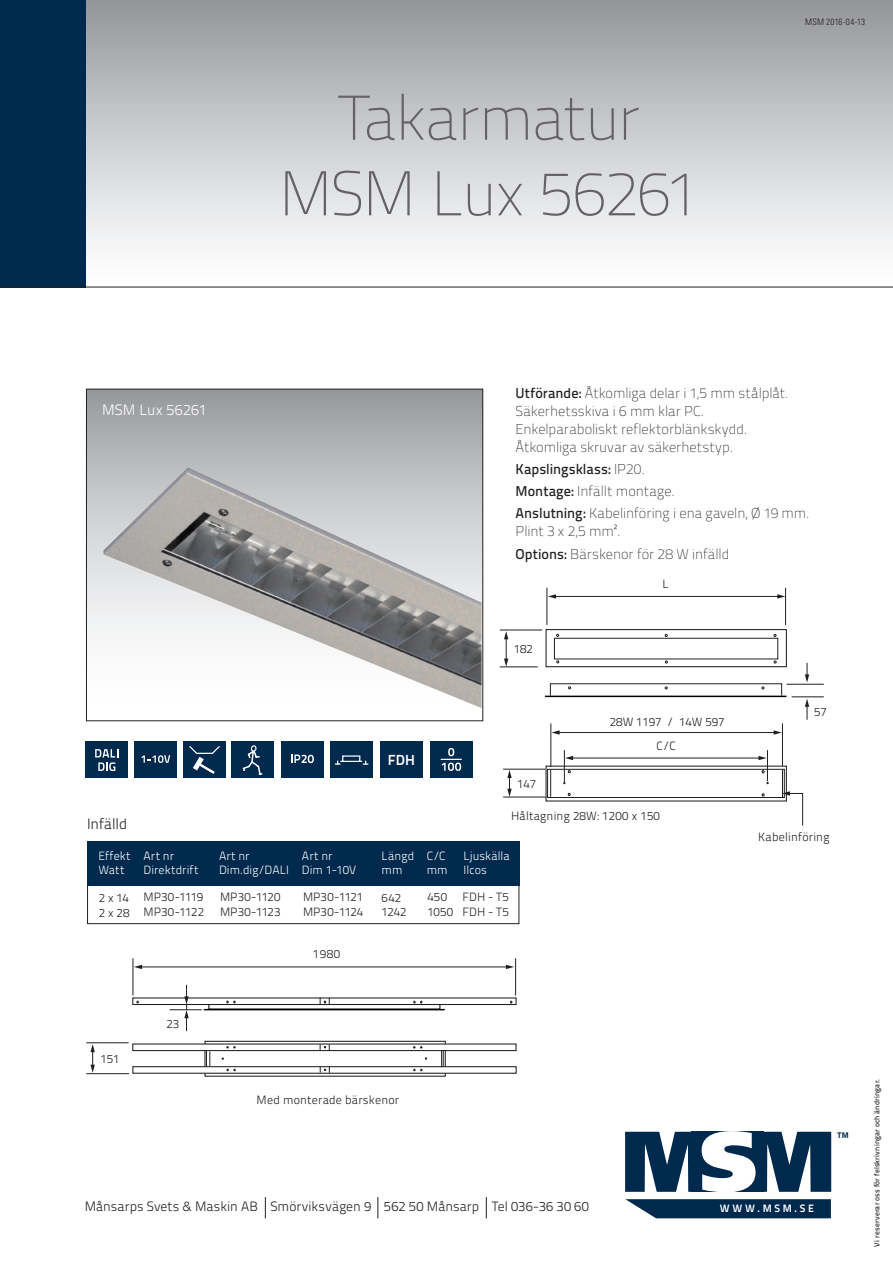
<style>
.page{position:relative;width:893px;height:1263px;background:#fff}
.page>*{position:absolute;margin:0;border:0;box-sizing:border-box;transform-origin:0 0}
.t1{font:63px/75.6px "Titillium Text 22 L 1 wt";letter-spacing:-.025em;color:#636366;text-align:center}
.t2{font:15px "Titillium Text 22 L 250 wt";letter-spacing:.005em;color:#fff}
.t3{font:15px "Titillium Text 22 L 250 wt";letter-spacing:-.005em;color:#231f20}
.t4{font:14.55px "Titillium Text 22 L 800 wt";color:#fff}
.t5{font:14.25px/18px "Titillium Text 22 L 1 wt";color:#231f20}
.t6{font:14.25px "Titillium Text 22 L 600 wt";letter-spacing:-.005em;color:#231f20}
.t7{font:13.5px "Titillium Text 22 L 250 wt";letter-spacing:.01em;color:#231f20}
.t8{font:12px/14.4px "Titillium Text 22 L 250 wt";letter-spacing:.02em;color:#231f20}
.t9{font:12px/14.4px "Titillium Text 22 L 250 wt";letter-spacing:.01em;color:#fff}
.t10{font:12px/14.4px "Titillium Text 22 L 250 wt";color:#231f20}
.t11{font:10.65px "Titillium Text 22 L 800 wt";letter-spacing:.245em;color:#fff}
.t12{font:300 condensed 9px "Univers";letter-spacing:.025em;color:#231f20}
.t13{font:8.1px "Titillium Text 22 L 999 wt";color:#00294e}
.t14{font:7.5px "Titillium Text 22 L 600 wt";letter-spacing:.025em;color:#231f20}
.s1{font-family:"Titillium Text 22 L 600 wt"}
.s2{font-family:"Titillium Text 22 L 1 wt"}
</style>
<div class="page">
<div style="left:86px;top:742px;width:42px;height:36px;background:#00294e"></div>
<svg style="left:95px;top:749px;width:23px;height:22px"></svg>
<div style="left:135px;top:742px;width:42px;height:36px;background:#00294e"></div>
<svg style="left:141px;top:755px;width:29px;height:8px"></svg>
<div style="left:183px;top:742px;width:43px;height:36px;background:#00294e"></div>
<div style="left:281px;top:742px;width:42px;height:36px;background:#00294e"></div>
<svg style="left:189px;top:746px;width:31px;height:28px"></svg>
<svg style="left:291px;top:754px;width:23px;height:9px"></svg>
<div style="left:380px;top:742px;width:42px;height:36px;background:#00294e"></div>
<div style="left:430px;top:742px;width:42px;height:36px;background:#00294e"></div>
<svg style="left:441px;top:748px;width:21px;height:23px"></svg>
<div style="left:232px;top:742px;width:42px;height:36px;background:#00294e"></div>
<svg style="left:242px;top:749px;width:21px;height:26px"></svg>
<div style="left:251px;top:745px;width:6px;height:7px;border:1px solid #fff;border-radius:2px"></div>
<div style="left:331px;top:741px;width:42px;height:36px;background:#00294e"></div>
<svg style="left:334px;top:755px;width:35px;height:10px"></svg>
<div style="left:86px;top:389px;width:397px;height:332px;background:linear-gradient(to bottom,#a1a3a7,#fff)"></div>
<div style="left:86px;top:389px;width:397px;height:332px;border:1px solid #231f20"></div>
<div style="left:85px;top:0;width:808px;height:287px;background:linear-gradient(to bottom,#97989c,#fff)"></div>
<div style="left:0;top:0;width:85px;height:287px;background:#00294e"></div>
<svg style="left:625px;top:1131px;width:206px;height:61px"></svg>
<svg style="left:625px;top:1199px;width:206px;height:19px;background:#153b5d"></svg>
<svg style="left:265px;top:1197px;width:1px;height:21px"></svg>
<svg style="left:486px;top:1197px;width:1px;height:21px"></svg>
<svg style="left:377px;top:1197px;width:1px;height:21px"></svg>
<hr style="left:0;top:287px;width:893px;height:1px;background:#231f20">
<div style="left:87px;top:841px;width:432px;height:83px;border:1px solid #231f20"></div>
<div style="left:87px;top:841px;width:432px;height:45px;background:#00294e"></div>
<hr style="left:786px;top:684px;width:38px;height:1px;background:#231f20">
<svg style="left:805px;top:663px;width:4px;height:19px"></svg>
<svg style="left:805px;top:699px;width:4px;height:21px"></svg>
<hr style="left:767px;top:750px;width:1px;height:31px;background:#231f20">
<hr style="left:564px;top:750px;width:1px;height:32px;background:#231f20">
<hr style="left:572px;top:758px;width:188px;height:1px;background:#231f20">
<svg style="left:565px;top:756px;width:8px;height:4px"></svg>
<svg style="left:758px;top:756px;width:9px;height:4px"></svg>
<hr style="left:792px;top:696px;width:32px;height:1px;background:#231f20">
<hr style="left:500px;top:630px;width:42px;height:1px;background:#231f20">
<hr style="left:500px;top:666px;width:38px;height:1px;background:#231f20">
<svg style="left:504px;top:631px;width:4px;height:36px"></svg>
<svg style="left:546px;top:587px;width:240px;height:109px"></svg>
<div style="left:547px;top:769px;width:238px;height:29px;border:1px solid #231f20"></div>
<svg style="left:563px;top:770px;width:206px;height:26px"></svg>
<hr style="left:782px;top:723px;width:1px;height:43px;background:#231f20">
<hr style="left:550px;top:723px;width:1px;height:44px;background:#231f20">
<hr style="left:558px;top:732px;width:217px;height:1px;background:#231f20">
<svg style="left:551px;top:730px;width:9px;height:5px"></svg>
<svg style="left:774px;top:730px;width:8px;height:5px"></svg>
<svg style="left:550px;top:769px;width:1px;height:28px"></svg>
<hr style="left:503px;top:769px;width:42px;height:1px;background:#231f20">
<hr style="left:503px;top:797px;width:43px;height:1px;background:#231f20">
<svg style="left:507px;top:770px;width:5px;height:27px"></svg>
<svg style="left:782px;top:770px;width:21px;height:56px"></svg>
<hr style="left:546px;top:696px;width:240px;height:1px;background:#000">
<div style="left:204px;top:1041px;width:242px;height:36px;border:1px solid #231f20"></div>
<svg style="left:320px;top:997px;width:10px;height:7px"></svg>
<div style="left:209px;top:1004px;width:231px;height:5px;border:1px solid #000"></div>
<hr style="left:204px;top:1009px;width:240px;height:1px;background:#000">
<hr style="left:515px;top:958px;width:1px;height:37px;background:#231f20">
<hr style="left:133px;top:958px;width:1px;height:37px;background:#231f20">
<hr style="left:141px;top:966px;width:366px;height:1px;background:#231f20">
<svg style="left:134px;top:965px;width:8px;height:4px"></svg>
<svg style="left:506px;top:965px;width:8px;height:4px"></svg>
<hr style="left:170px;top:1009px;width:32px;height:1px;background:#231f20">
<svg style="left:184px;top:985px;width:5px;height:46px"></svg>
<div style="left:132px;top:1043px;width:385px;height:8px;background:#fff;border:1px solid #231f20"></div>
<svg style="left:320px;top:1044px;width:10px;height:6px"></svg>
<div style="left:132px;top:1066px;width:385px;height:8px;background:#fff;border:1px solid #231f20"></div>
<svg style="left:320px;top:1067px;width:10px;height:6px"></svg>
<hr style="left:86px;top:1042px;width:43px;height:1px;background:#231f20">
<hr style="left:86px;top:1073px;width:43px;height:1px;background:#231f20">
<svg style="left:90px;top:1044px;width:5px;height:29px"></svg>
<svg style="left:209px;top:1051px;width:1px;height:15px"></svg>
<svg style="left:441px;top:1050px;width:1px;height:17px"></svg>
<img style="left:103px;top:468px;width:379px;height:240px">
<h1 class="t1" style="left:279px;top:77px;width:422px">Takarmatur<br>MSM Lux 56261</h1>
<p class="t12" style="left:805px;top:16px;width:61px">MSM 2016-04-13</p>
<p class="t2" style="left:102px;top:399px;width:106px">MSM Lux 56261</p>
<p class="t3" style="left:87px;top:812px;width:41px">Infälld</p>
<p class="t4" style="left:388px;top:749px;width:29px">FDH</p>
<p class="t5" style="left:516px;top:383px;width:275px"><span class="s1">Utförande:</span> Åtkomliga delar i 1,5 mm stålplåt.<br>Säkerhetsskiva i 6 mm klar PC.<br>Enkelparaboliskt reflektorblänkskydd.<br>Åtkomliga skruvar av säkerhetstyp.</p>
<p class="t6" style="left:516px;top:458px;width:131px">Kapslingsklass: <span class="s2">IP20.</span></p>
<p class="t5" style="left:516px;top:479px;width:296px;line-height:22.2px"><span class="s1">Montage:</span> Infällt montage.<br><span class="s1">Anslutning:</span> Kabelinföring i ena gaveln, Ø 19 mm.</p>
<p class="t5" style="left:516px;top:520px;width:215px;line-height:22.2px">Plint 3 x 2,5 mm².<br><span class="s1">Options:</span> Bärskenor för 28 W infälld</p>
<p class="t8" style="left:514px;top:641px;width:21px">182</p>
<p class="t8" style="left:662px;top:576px;width:8px">L</p>
<p class="t10" style="left:610px;top:714px;width:116px">28W 1197 / 14W 597</p>
<p class="t8" style="left:657px;top:738px;width:21px">C/C</p>
<p class="t8" style="left:517px;top:776px;width:21px">147</p>
<p class="t8" style="left:511px;top:808px;width:150px">Håltagning 28W: 1200 x 150</p>
<p class="t8" style="left:814px;top:704px;width:14px">57</p>
<p class="t8" style="left:758px;top:829px;width:73px">Kabelinföring</p>
<p class="t9" style="left:98px;top:848px;width:34px">Effekt<br>Watt</p>
<p class="t9" style="left:144px;top:848px;width:56px">Art nr<br>Direktdrift</p>
<p class="t9" style="left:382px;top:848px;width:34px">Längd mm</p>
<p class="t9" style="left:427px;top:848px;width:22px">C/C mm</p>
<p class="t9" style="left:463px;top:848px;width:48px">Ljuskälla<br>Ilcos</p>
<p class="t8" style="left:99px;top:890px;width:32px">2 x 14<br>2 x 28</p>
<p class="t10" style="left:144px;top:889px;width:62px">MP30-1119<br>MP30-1122</p>
<p class="t8" style="left:382px;top:890px;width:27px">642<br>1242</p>
<p class="t8" style="left:427px;top:889px;width:27px">450<br>1050</p>
<p class="t8" style="left:462px;top:889px;width:48px">FDH - T5<br>FDH - T5</p>
<p class="t9" style="left:219px;top:848px;width:71px">Art nr<br>Dim.dig/DALI</p>
<p class="t8" style="left:220px;top:889px;width:62px">MP30-1120<br>MP30-1123</p>
<p class="t9" style="left:302px;top:848px;width:56px">Art nr<br>Dim 1-10V</p>
<p class="t10" style="left:303px;top:889px;width:62px">MP30-1121<br>MP30-1124</p>
<p class="t8" style="left:172px;top:906px;width:150px">Håltagning 28W: 1200 x 150</p>
<p class="t8" style="left:313px;top:946px;width:29px">1980</p>
<p class="t8" style="left:100px;top:1051px;width:21px">151</p>
<p class="t8" style="left:167px;top:1015px;width:14px">23</p>
<p class="t8" style="left:257px;top:1092px;width:144px">Med monterade bärskenor</p>
<p class="t13" style="left:838px;top:1128px;width:13px">TM</p>
<p class="t7" style="left:85px;top:1197px;width:506px">Månsarps Svets &amp; Maskin AB Smörviksvägen 9 562 50 Månsarp Tel 036-36 30 60</p>
<p class="t11" style="left:720px;top:1200px;width:96px">WWW.MSM.SE</p>
<p class="t14" style="left:871px;top:1246px;width:169px;rotate:-90deg">Vi reserverar oss för felskrivningar och ändringar.</p>
</div>
